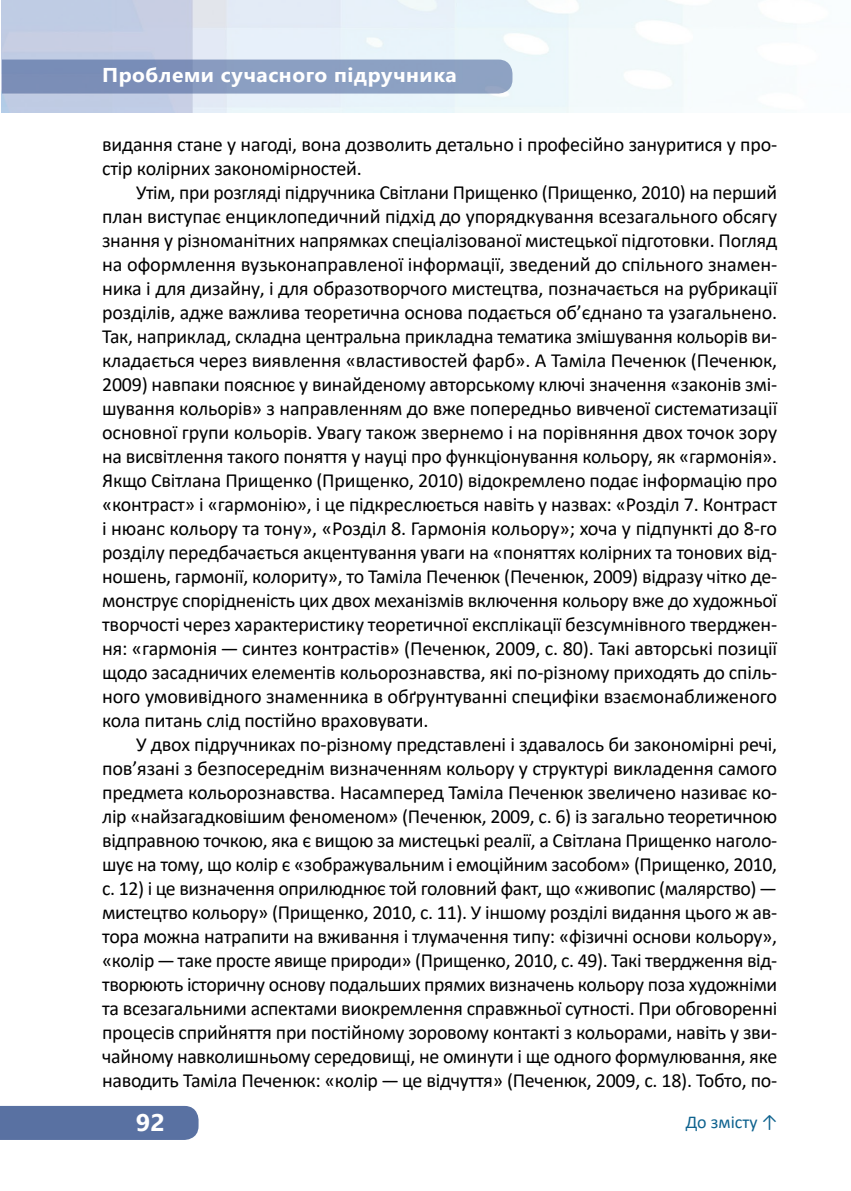
<style>
.page{position:relative;width:851px;height:1191px;background:#fff}
.page>*{position:absolute;margin:0;border:0;box-sizing:border-box;transform-origin:0 0}
.t1{font:700 24px "Segoe UI";color:#fff;scale:1.05 1}
.t2{font:20px/24px "Calibri";letter-spacing:-.01em;color:#000;text-align:justify}
.t3{font:700 20px "Segoe UI";letter-spacing:.025em;color:#fff;scale:1.05 1}
.t4{font:18px "Calibri";color:#0e628e}
</style>
<div class="page">
<svg style="left:2px;top:60px;width:510px;height:34px;background:#869abe"></svg>
<div style="left:0;top:1106px;width:198px;height:34px;background:#5971a2"></div>
<p class="t3" style="left:102px;top:56px;width:339px">Проблеми сучасного підручника</p>
<p class="t2" style="left:102px;top:132px;width:676px">видання стане у нагоді, вона дозволить детально і професійно зануритися у про&shy;стір колірних закономірностей.</p>
<p class="t2" style="left:102px;top:180px;width:676px;text-indent:34px">Утім, при розгляді підручника Світлани Прищенко (Прищенко, 2010) на перший план виступає енциклопедичний підхід до упорядкування всезагального обсягу знання у різноманітних напрямках спеціалізованої мистецької підготовки. Погляд на оформлення вузьконаправленої інформації, зведений до спільного знамен&shy;ника і для дизайну, і для образотворчого мистецтва, позначається на рубрикації розділів, адже важлива теоретична основа подається об’єднано та узагальнено.<br>Так, наприклад, складна центральна прикладна тематика змішування кольорів ви&shy;кладається через виявлення «властивостей фарб». А Таміла Печенюк (Печенюк, 2009) навпаки пояснює у винайденому авторському ключі значення «законів змі&shy;шування кольорів» з направленням до вже попередньо вивченої систематизації основної групи кольорів. Увагу також звернемо і на порівняння двох точок зору на висвітлення такого поняття у науці про функціонування кольору, як «гармонія».<br>Якщо Світлана Прищенко (Прищенко, 2010) відокремлено подає інформацію про «контраст» і «гармонію», і це підкреслюється навіть у назвах: «Розділ 7. Контраст і нюанс кольору та тону», «Розділ 8. Гармонія кольору»; хоча у підпункті до 8-го розділу передбачається акцентування уваги на «поняттях колірних та тонових від&shy;ношень, гармонії, колориту», то Таміла Печенюк (Печенюк, 2009) відразу чітко де&shy;монструє спорідненість цих двох механізмів включення кольору вже до художньої творчості через характеристику теоретичної експлікації безсумнівного тверджен&shy;ня: «гармонія — синтез контрастів» (Печенюк, 2009, с. 80). Такі авторські позиції щодо засадничих елементів кольорознавства, які по-різному приходять до спіль&shy;ного умовивідного знаменника в обґрунтуванні специфіки взаємонаближеного кола питань слід постійно враховувати.</p>
<p class="t2" style="left:102px;top:732px;width:676px;text-indent:34px">У двох підручниках по-різному представлені і здавалось би закономірні речі, пов’язані з безпосереднім визначенням кольору у структурі викладення самого предмета кольорознавства. Насамперед Таміла Печенюк звеличено називає ко&shy;лір «найзагадковішим феноменом» (Печенюк, 2009, с. 6) із загально теоретичною відправною точкою, яка є вищою за мистецькі реалії, а Світлана Прищенко наголо&shy;шує на тому, що колір є «зображувальним і емоційним засобом» (Прищенко, 2010, с. 12) і це визначення оприлюднює той головний факт, що «живопис (малярство)— мистецтво кольору» (Прищенко, 2010, с. 11). У іншому розділі видання цього ж ав&shy;тора можна натрапити на вживання і тлумачення типу: «фізичні основи кольору», «колір—таке просте явище природи» (Прищенко, 2010, с. 49). Такі твердження від&shy;творюють історичну основу подальших прямих визначень кольору поза художніми та всезагальними аспектами виокремлення справжньої сутності. При обговоренні процесів сприйняття при постійному зоровому контакті з кольорами, навіть у зви&shy;чайному навколишньому середовищі, не оминути і ще одного формулювання, яке наводить Таміла Печенюк: «колір — це відчуття» (Печенюк, 2009, с. 18). Тобто, по-</p>
<p class="t4" style="left:685px;top:1109px;width:94px">До змісту ↑</p>
<p class="t1" style="left:136px;top:1100px;width:29px">92</p>
</div>
